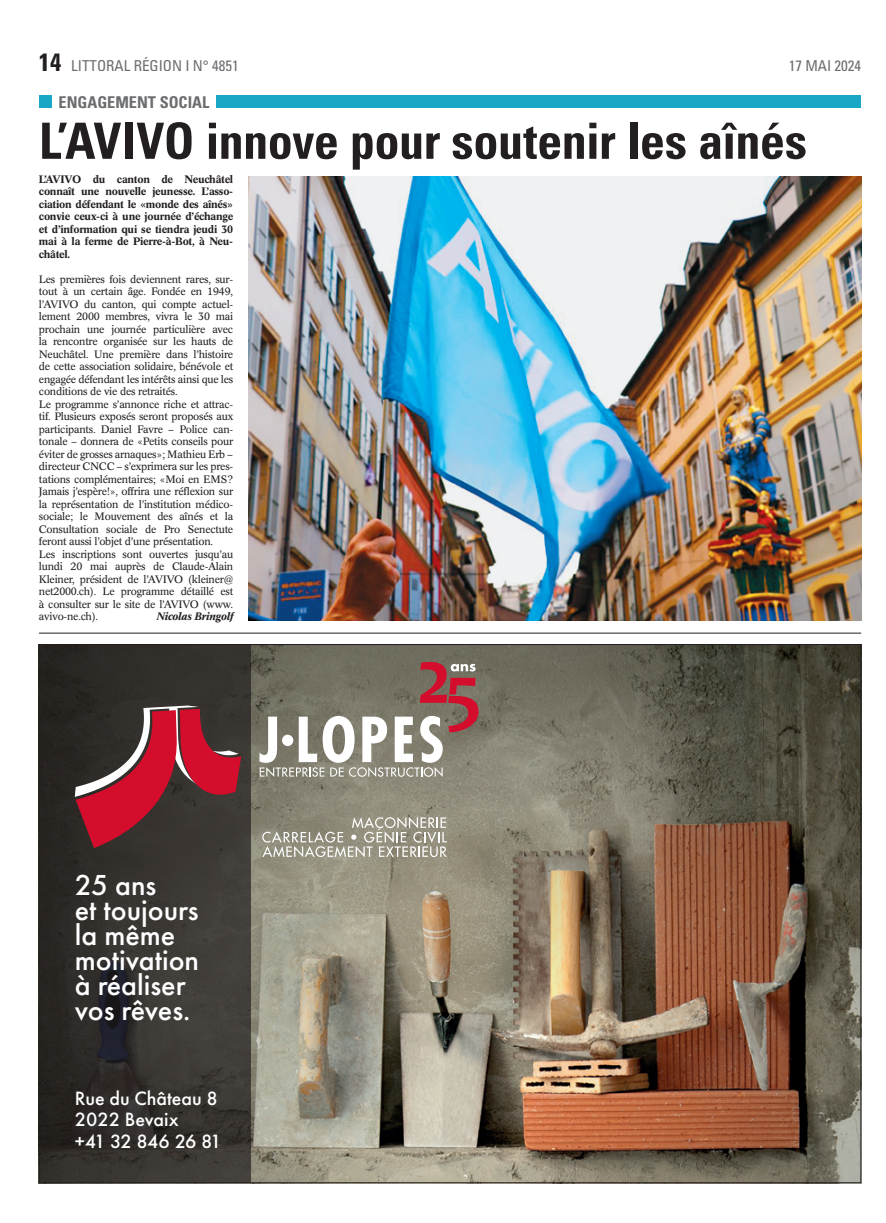
<style>
.page{position:relative;width:886px;height:1223px;background:#fff}
.page>*{position:absolute;margin:0;border:0;box-sizing:border-box;transform-origin:0 0}
.t1{font:700 condensed 50px "Univers";letter-spacing:-.01em;color:#231f20}
.t2{font:500 30px/25px "Futura PT";color:#fff}
.t3{font:500 20px/21.2px "Futura PT";color:#fff}
.t4{font:700 condensed 16.25px "Univers";color:#6c6d70}
.t5{font:condensed 15px "Univers";color:#6c6d70}
.t6{font:10.62px/12.5px "Concorde BE";letter-spacing:-.025em;color:#231f20}
.t7{font:500 10.62px/12.5px "Concorde BE";letter-spacing:-.025em;color:#231f20;text-align:justify}
.t8{font:italic 500 10.62px "Concorde BE";color:#231f20}
.s1{font-weight:700;font-size:25px;color:#231f20}
</style>
<div class="page">
<img style="left:250px;top:646px;width:609px;height:535px">
<svg style="left:41px;top:646px;width:209px;height:535px;background:#33302d"></svg>
<svg style="left:75px;top:705px;width:166px;height:143px;background:#782f38"></svg>
<svg style="left:262px;top:817px;width:185px;height:40px;background:#a6a395"></svg>
<svg style="left:259px;top:662px;width:219px;height:115px;background:#95887e"></svg>
<hr style="left:39px;top:633px;width:822px;height:1px;background:#231f20">
<div style="left:39px;top:95px;width:12px;height:13px;background:#1aa7c6"></div>
<div style="left:216px;top:95px;width:645px;height:13px;background:#1aa7c6"></div>
<img style="left:248px;top:177px;width:613px;height:443px">
<h3 class="t5" style="left:39px;top:56px;width:201px"><span class="s1">14</span> LITTORAL RÉGION I N° 4851</h3>
<h3 class="t5" style="left:789px;top:56px;width:74px">17 MAI 2024</h3>
<h3 class="t4" style="left:59px;top:92px;width:152px">ENGAGEMENT SOCIAL</h3>
<h1 class="t1" style="left:39px;top:110px;width:769px">L’AVIVO innove pour soutenir les aînés</h1>
<p class="t7" style="left:39px;top:173px;width:196px">L’AVIVO du canton de Neuchâtel connaît une nouvelle jeunesse. L’asso&shy;ciation défendant le «monde des aînés» convie ceux-ci à une journée d’échange et d’information qui se tiendra jeudi 30 mai à la ferme de Pierre-à-Bot, à Neu&shy;châtel.</p>
<p class="t6" style="left:39px;top:273px;width:196px">Les premières fois deviennent rares, sur&shy;tout à un certain âge. Fondée en 1949, l’AVIVO du canton, qui compte actuel&shy;lement 2000 membres, vivra le 30 mai prochain une journée particulière avec la rencontre organisée sur les hauts de Neuchâtel. Une première dans l’histoire de cette association solidaire, bénévole et engagée défendant les intérêts ainsi que les conditions de vie des retraités.<br>Le programme s’annonce riche et attrac&shy;tif. Plusieurs exposés seront proposés aux participants. Daniel Favre – Police can&shy;tonale – donnera de «Petits conseils pour éviter de grosses arnaques»; Mathieu Erb – directeur CNCC – s’exprimera sur les pres&shy;tations complémentaires; «Moi en EMS?<br>Jamais j’espère!», offrira une réflexion sur la représentation de l’institution médico&shy;sociale; le Mouvement des aînés et la Consultation sociale de Pro Senectute feront aussi l’objet d’une présentation.<br>Les inscriptions sont ouvertes jusqu’au lundi 20 mai auprès de Claude-Alain Kleiner, président de l’AVIVO (kleiner@ net2000.ch). Le programme détaillé est à consulter sur le site de l’AVIVO (www. avivo-ne.ch).</p>
<p class="t8" style="left:156px;top:610px;width:78px">Nicolas Bringolf</p>
<h2 class="t2" style="left:75px;top:872px;width:126px">25 ans<br>et toujours la même motivation à réaliser vos rêves.</h2>
<h3 class="t3" style="left:75px;top:1087px;width:148px">Rue du Château 8<br>2022 Bevaix<br>+41 32 846 26 81</h3>
</div>
